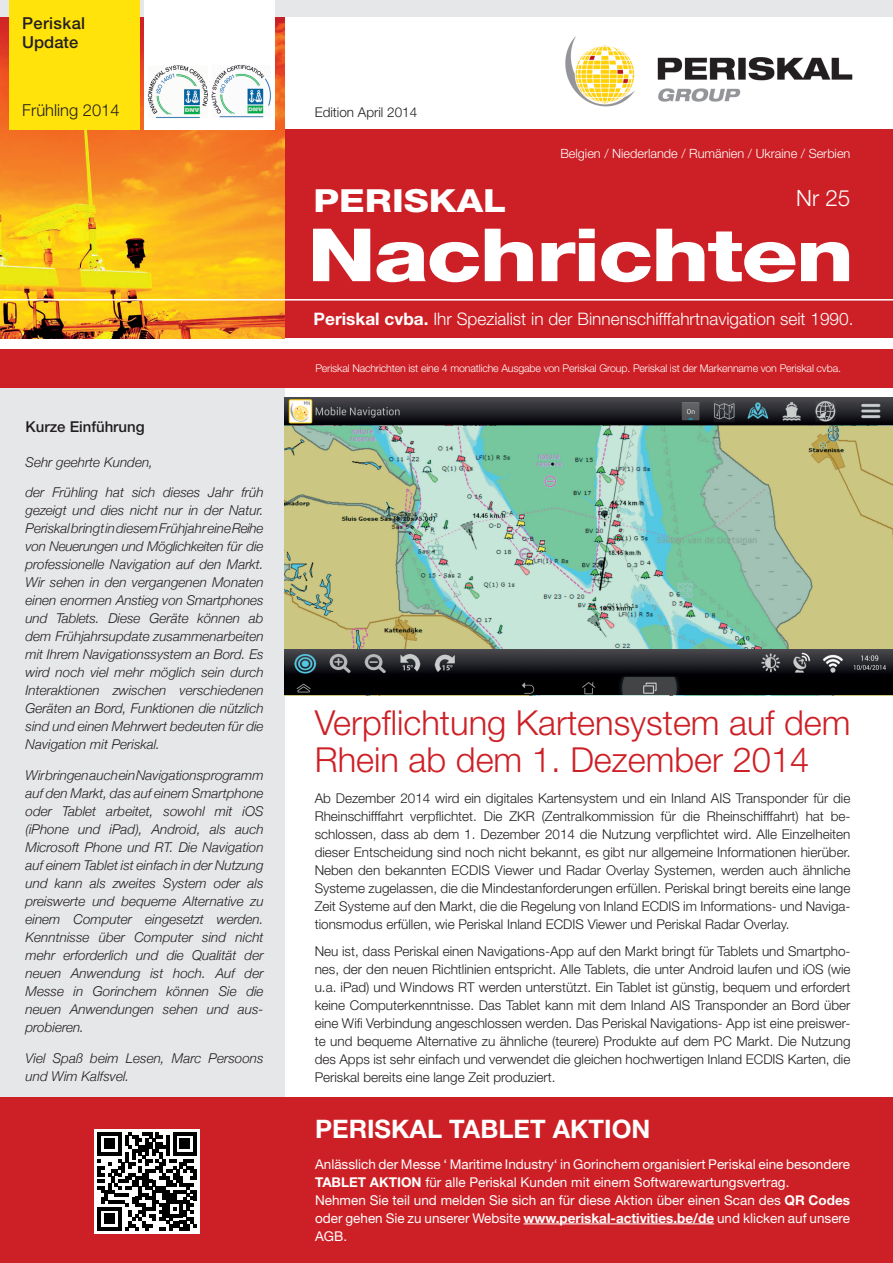
<style>
.page{position:relative;width:893px;height:1263px;background:#fff}
.page>*{position:absolute;margin:0;border:0;box-sizing:border-box;transform-origin:0 0}
.t1{font:800 73.5px "Helvetica Neue LT Std";letter-spacing:-.025em;color:#fff;scale:1.27 1}
.t2{font:300 34.5px/37.5px "Helvetica Neue LT Std";color:#cd2026}
.t3{font:800 31.8px "Helvetica Neue LT Std";color:#fff;scale:1.18 1}
.t4{font:700 25.5px "Helvetica Neue LT Std";color:#fff}
.t5{font:300 22.5px "Helvetica Neue LT Std";color:#fff}
.t6{font:300 17.25px "Helvetica Neue LT Std";color:#fff}
.t7{font:500 16.5px/19.5px "Helvetica Neue LT Std";letter-spacing:.02em;color:#231f20}
.t8{font:300 16.5px "Helvetica Neue LT Std";color:#231f20}
.t9{font:500 15px "Helvetica Neue LT Std";color:#231f20}
.t10{font:300 13.5px/18px "Helvetica Neue LT Std";color:#231f20;text-align:justify}
.t11{font:italic 300 13.5px/18px "Helvetica Neue";color:#231f20;text-align:justify}
.t12{font:13.5px/18px "Helvetica Neue LT Std";color:#fff}
.t13{font:300 12.75px "Helvetica Neue LT Std";color:#fff}
.t14{font:300 10.65px "Helvetica Neue LT Std";letter-spacing:-.015em;color:#fff}
.s1{font-weight:700}
</style>
<div class="page">
<div style="left:0;top:349px;width:285px;height:914px;background:#e6e7e9"></div>
<div style="left:0;top:1097px;width:893px;height:166px;background:#cd2026"></div>
<img style="left:285px;top:425px;width:608px;height:224px">
<img style="left:285px;top:398px;width:608px;height:27px">
<img style="left:285px;top:649px;width:606px;height:46px">
<img style="left:891px;top:649px;width:2px;height:46px">
<hr style="left:523px;top:1223px;width:191px;height:1px;background:#fff">
<div style="left:94px;top:1129px;width:106px;height:105px;background:#fff"></div>
<svg style="left:98px;top:1132px;width:99px;height:99px"></svg>
<div style="left:0;top:349px;width:893px;height:38px;background:#cd2026"></div>
<div style="left:285px;top:129px;width:608px;height:209px;background:#cd2026"></div>
<img style="left:0;top:17px;width:285px;height:321px">
<div style="left:0;top:0;width:893px;height:17px;background:#e6e7e9"></div>
<div style="left:144px;top:0;width:131px;height:129px;background:#fff"></div>
<hr style="left:0;top:299px;width:893px;height:2px;background:#fff">
<img style="left:565px;top:36px;width:288px;height:71px">
<img style="left:147px;top:64px;width:124px;height:54px">
<div style="left:10px;top:0;width:130px;height:129px;background:#ffe30b"></div>
<p class="t7" style="left:22px;top:13px;width:64px">Periskal<br>Update</p>
<p class="t8" style="left:22px;top:100px;width:99px">Frühling 2014</p>
<p class="t10" style="left:315px;top:103px;width:104px">Edition April 2014</p>
<p class="t13" style="left:560px;top:146px;width:292px">Belgien / Niederlande / Rumänien / Ukraine / Serbien</p>
<h3 class="t3" style="left:314px;top:182px;width:165px">PERISKAL</h3>
<h1 class="t1" style="left:307px;top:211px;width:432px">Nachrichten</h1>
<p class="t6" style="left:314px;top:309px;width:541px"><span class="s1">Periskal cvba.</span> Ihr Spezialist in der Binnenschifffahrtnavigation seit 1990.</p>
<h3 class="t5" style="left:796px;top:184px;width:56px">Nr 25</h3>
<p class="t9" style="left:26px;top:417px;width:121px">Kurze Einführung</p>
<p class="t11" style="left:26px;top:453px;width:129px">Sehr geehrte Kunden,</p>
<p class="t11" style="left:26px;top:483px;width:240px">der Frühling hat sich dieses Jahr früh gezeigt und dies nicht nur in der Natur.<br>Periskal bringt in diesem Frühjahr eine Reihe von Neuerungen und Möglichkeiten für die professionelle Navigation auf den Markt.<br>Wir sehen in den vergangenen Monaten einen enormen Anstieg von Smartphones und Tablets. Diese Geräte können ab dem Frühjahrsupdate zusammenarbeiten mit Ihrem Navigationssystem an Bord. Es wird noch viel mehr möglich sein durch Interaktionen zwischen verschiedenen Geräten an Bord, Funktionen die nützlich sind und einen Mehrwert bedeuten für die Navigation mit Periskal.</p>
<p class="t11" style="left:26px;top:766px;width:240px">Wir bringen auch ein Navigationsprogramm auf den Markt, das auf einem Smartphone oder Tablet arbeitet, sowohl mit iOS (iPhone und iPad), Android, als auch Microsoft Phone und RT. Die Navigation auf einem Tablet ist einfach in der Nutzung und kann als zweites System oder als preiswerte und bequeme Alternative zu einem Computer eingesetzt werden.<br>Kenntnisse über Computer sind nicht mehr erforderlich und die Qualität der neuen Anwendung ist hoch. Auf der Messe in Gorinchem können Sie die neuen Anwendungen sehen und aus&shy;probieren.</p>
<p class="t11" style="left:26px;top:1049px;width:240px">Viel Spaß beim Lesen, Marc Persoons und Wim Kalfsvel.</p>
<p class="t14" style="left:315px;top:362px;width:527px">Periskal Nachrichten ist eine 4 monatliche Ausgabe von Periskal Group. Periskal ist der Markenname von Periskal cvba.</p>
<h2 class="t2" style="left:315px;top:703px;width:537px">Verpflichtung Kartensystem auf dem<br>Rhein ab dem 1. Dezember 2014</h2>
<p class="t10" style="left:315px;top:789px;width:537px">Ab Dezember 2014 wird ein digitales Kartensystem und ein Inland AIS Transponder für die Rheinschifffahrt verpflichtet. Die ZKR (Zentralkommission für die Rheinschifffahrt) hat be&shy;schlossen, dass ab dem 1. Dezember 2014 die Nutzung verpflichtet wird. Alle Einzelheiten dieser Entscheidung sind noch nicht bekannt, es gibt nur allgemeine Informationen hierüber.<br>Neben den bekannten ECDIS Viewer und Radar Overlay Systemen, werden auch ähnliche Systeme zugelassen, die die Mindestanforderungen erfüllen. Periskal bringt bereits eine lange Zeit Systeme auf den Markt, die die Regelung von Inland ECDIS im Informations- und Naviga&shy;tionsmodus erfüllen, wie Periskal Inland ECDIS Viewer und Periskal Radar Overlay.</p>
<p class="t10" style="left:315px;top:941px;width:537px">Neu ist, dass Periskal einen Navigations-App auf den Markt bringt für Tablets und Smartpho&shy;nes, der den neuen Richtlinien entspricht. Alle Tablets, die unter Android laufen und iOS (wie u.a. iPad) und Windows RT werden unterstützt. Ein Tablet ist günstig, bequem und erfordert keine Computerkenntnisse. Das Tablet kann mit dem Inland AIS Transponder an Bord über eine Wifi Verbindung angeschlossen werden. Das Periskal Navigations- App ist eine preiswer&shy;te und bequeme Alternative zu ähnliche (teurere) Produkte auf dem PC Markt. Die Nutzung des Apps ist sehr einfach und verwendet die gleichen hochwertigen Inland ECDIS Karten, die Periskal bereits eine lange Zeit produziert.</p>
<h3 class="t4" style="left:315px;top:1113px;width:337px">PERISKAL TABLET AKTION</h3>
<p class="t12" style="left:315px;top:1154px;width:536px">Anlässlich der Messe ‘ Maritime Industry‘ in Gorinchem organisiert Periskal eine besondere <span class="s1">TABLET AKTION</span> für alle Periskal Kunden mit einem Softwarewartungsvertrag.<br>Nehmen Sie teil und melden Sie sich an für diese Aktion über einen Scan des <span class="s1">QR Codes </span>oder gehen Sie zu unserer Website <span class="s1">www.periskal-activities.be/de</span> und klicken auf unsere AGB.</p>
</div>
